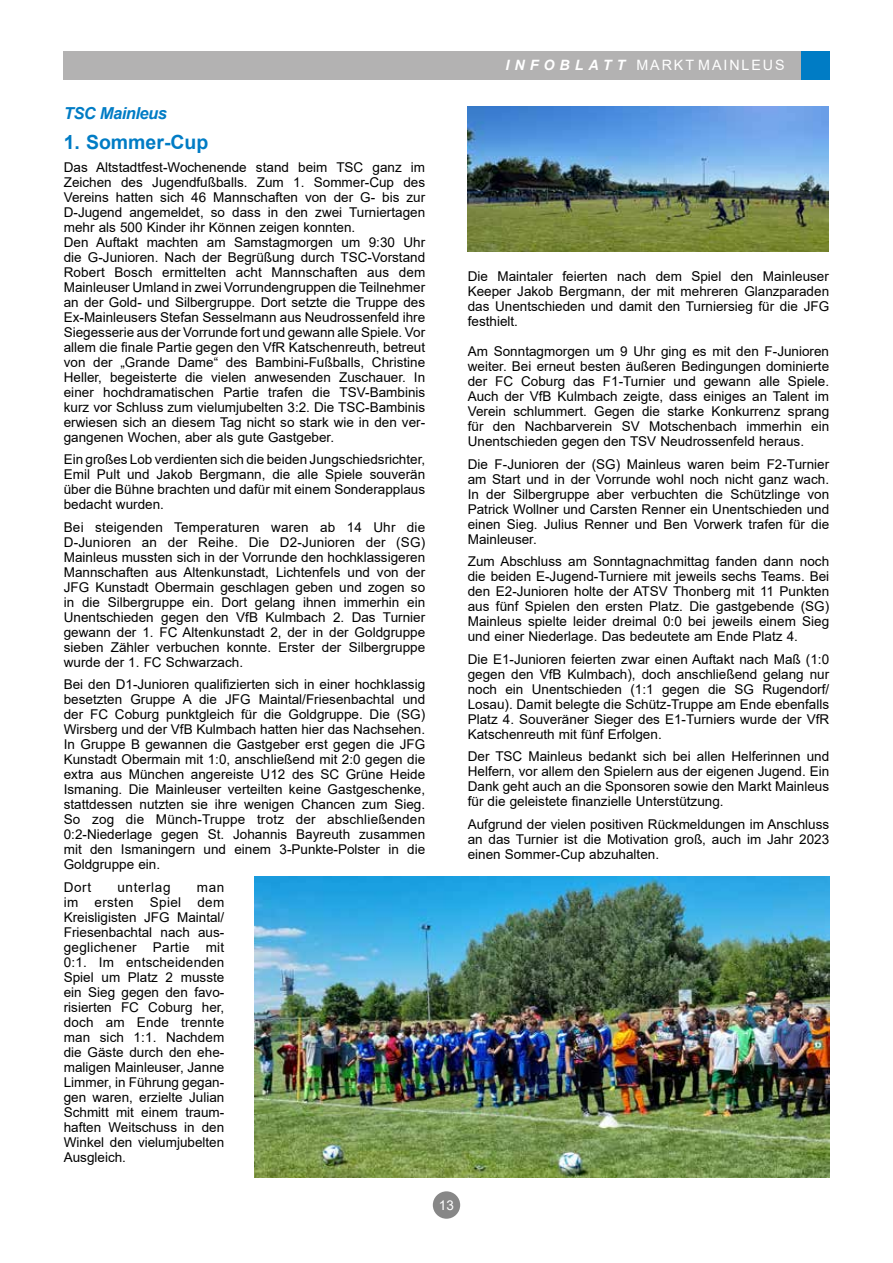
<style>
.page{position:relative;width:893px;height:1263px;background:#fff}
.page>*{position:absolute;margin:0;border:0;box-sizing:border-box;transform-origin:0 0}
.t1{font:700 19.5px "Arial";color:#007cc5}
.t2{font:italic 700 16.5px "Arial";letter-spacing:-.03em;color:#007cc5}
.t3{font:14.25px "Arial";letter-spacing:.135em;color:#fff}
.t4{font:13.5px/15px "Arial";color:#000;text-align:justify}
.t5{font:13.5px "Arial";letter-spacing:.045em;color:#000}
.t6{font:13.5px "Arial";color:#fff}
.s1{font-weight:700;font-style:italic}
</style>
<div class="page">
<div style="left:64px;top:51px;width:765px;height:28px;background:#b3b2b2"></div>
<div style="left:801px;top:51px;width:28px;height:28px;background:#007cc5"></div>
<div style="left:433px;top:1191px;width:27px;height:28px;background:#878787;border-radius:50%"></div>
<img style="left:467px;top:106px;width:362px;height:146px">
<img style="left:254px;top:876px;width:575px;height:302px">
<p class="t2" style="left:64px;top:103px;width:105px">TSC Mainleus</p>
<h1 class="t1" style="left:64px;top:129px;width:146px">1. Sommer-Cup</h1>
<p class="t4" style="left:64px;top:159px;width:363px;text-align:left">Das Altstadtfest-Wochenende stand beim TSC ganz im Zeichen des Jugendfußballs. Zum 1. Sommer-Cup des Vereins hatten sich 46 Mannschaften von der G- bis zur D-Jugend angemeldet, so dass in den zwei Turniertagen mehr als 500 Kinder ihr Können zeigen konnten.<br>Den Auftakt machten am Samstagmorgen um 9:30 Uhr die G-Junioren. Nach der Begrüßung durch TSC-Vorstand Robert Bosch ermittelten acht Mannschaften aus dem Mainleuser Umland in zwei Vorrundengruppen die Teilnehmer an der Gold- und Silbergruppe. Dort setzte die Truppe des Ex-Mainleusers Stefan Sesselmann aus Neudrossenfeld ihre Siegesserie aus der Vorrunde fort und gewann alle Spiele. Vor allem die finale Partie gegen den VfR Katschenreuth, betreut von der „Grande Dame“ des Bambini-Fußballs, Christine Heller, begeisterte die vielen anwesenden Zuschauer. In einer hochdramatischen Partie trafen die TSV-Bambinis kurz vor Schluss zum vielumjubelten 3:2. Die TSC-Bambinis erwiesen sich an diesem Tag nicht so stark wie in den ver&shy;gangenen Wochen, aber als gute Gastgeber.</p>
<p class="t4" style="left:64px;top:452px;width:363px">Ein großes Lob verdienten sich die beiden Jungschiedsrichter, Emil Pult und Jakob Bergmann, die alle Spiele souverän über die Bühne brachten und dafür mit einem Sonderapplaus bedacht wurden.</p>
<p class="t4" style="left:64px;top:519px;width:363px">Bei steigenden Temperaturen waren ab 14 Uhr die D-Junioren an der Reihe. Die D2-Junioren der (SG)<br>Mainleus mussten sich in der Vorrunde den hochklassigeren Mannschaften aus Altenkunstadt, Lichtenfels und von der JFG Kunstadt Obermain geschlagen geben und zogen so in die Silbergruppe ein. Dort gelang ihnen immerhin ein Unentschieden gegen den VfB Kulmbach 2. Das Turnier gewann der 1. FC Altenkunstadt 2, der in der Goldgruppe sieben Zähler verbuchen konnte. Erster der Silbergruppe wurde der 1. FC Schwarzach.</p>
<p class="t4" style="left:64px;top:677px;width:363px">Bei den D1-Junioren qualifizierten sich in einer hochklassig besetzten Gruppe A die JFG Maintal/Friesenbachtal und der FC Coburg punktgleich für die Goldgruppe. Die (SG)<br>Wirsberg und der VfB Kulmbach hatten hier das Nachsehen.<br>In Gruppe B gewannen die Gastgeber erst gegen die JFG Kunstadt Obermain mit 1:0, anschließend mit 2:0 gegen die extra aus München angereiste U12 des SC Grüne Heide Ismaning. Die Mainleuser verteilten keine Gastgeschenke, stattdessen nutzten sie ihre wenigen Chancen zum Sieg.<br>So zog die Münch-Truppe trotz der abschließenden 0:2-Niederlage gegen St. Johannis Bayreuth zusammen mit den Ismaningern und einem 3-Punkte-Polster in die Goldgruppe ein.</p>
<p class="t4" style="left:64px;top:879px;width:29px">Dort</p>
<p class="t5" style="left:117px;top:878px;width:55px">unterlag</p>
<p class="t4" style="left:64px;top:879px;width:162px;text-indent:133px">man im ersten Spiel dem Kreisligisten JFG Maintal/ Friesenbachtal nach aus&shy;geglichener Partie mit 0:1. Im entscheidenden Spiel um Platz 2 musste ein Sieg gegen den favo&shy;risierten FC Coburg her, doch am Ende trennte man sich 1:1. Nachdem die Gäste durch den ehe&shy;maligen Mainleuser, Janne Limmer, in Führung gegan&shy;gen waren, erzielte Julian Schmitt mit einem traum&shy;haften Weitschuss in den Winkel den vielumjubelten Ausgleich.</p>
<p class="t3" style="left:506px;top:55px;width:281px"><span class="s1">I N F O B L AT T</span> MARKT MAINLEUS</p>
<p class="t4" style="left:468px;top:269px;width:363px">Die Maintaler feierten nach dem Spiel den Mainleuser Keeper Jakob Bergmann, der mit mehreren Glanzparaden das Unentschieden und damit den Turniersieg für die JFG festhielt.</p>
<p class="t4" style="left:468px;top:344px;width:363px">Am Sonntagmorgen um 9 Uhr ging es mit den F-Junioren weiter. Bei erneut besten äußeren Bedingungen dominierte der FC Coburg das F1-Turnier und gewann alle Spiele.<br>Auch der VfB Kulmbach zeigte, dass einiges an Talent im Verein schlummert. Gegen die starke Konkurrenz sprang für den Nachbarverein SV Motschenbach immerhin ein Unentschieden gegen den TSV Neudrossenfeld heraus.</p>
<p class="t4" style="left:468px;top:456px;width:363px">Die F-Junioren der (SG) Mainleus waren beim F2-Turnier am Start und in der Vorrunde wohl noch nicht ganz wach.<br>In der Silbergruppe aber verbuchten die Schützlinge von Patrick Wollner und Carsten Renner ein Unentschieden und einen Sieg. Julius Renner und Ben Vorwerk trafen für die Mainleuser.</p>
<p class="t4" style="left:468px;top:554px;width:363px">Zum Abschluss am Sonntagnachmittag fanden dann noch die beiden E-Jugend-Turniere mit jeweils sechs Teams. Bei den E2-Junioren holte der ATSV Thonberg mit 11 Punkten aus fünf Spielen den ersten Platz. Die gastgebende (SG)<br>Mainleus spielte leider dreimal 0:0 bei jeweils einem Sieg und einer Niederlage. Das bedeutete am Ende Platz 4.</p>
<p class="t4" style="left:468px;top:651px;width:363px">Die E1-Junioren feierten zwar einen Auftakt nach Maß (1:0 gegen den VfB Kulmbach), doch anschließend gelang nur noch ein Unentschieden (1:1 gegen die SG Rugendorf/ Losau). Damit belegte die Schütz-Truppe am Ende ebenfalls Platz 4. Souveräner Sieger des E1-Turniers wurde der VfR Katschenreuth mit fünf Erfolgen.</p>
<p class="t4" style="left:468px;top:749px;width:363px">Der TSC Mainleus bedankt sich bei allen Helferinnen und Helfern, vor allem den Spielern aus der eigenen Jugend. Ein Dank geht auch an die Sponsoren sowie den Markt Mainleus für die geleistete finanzielle Unterstützung.</p>
<p class="t4" style="left:468px;top:816px;width:363px">Aufgrund der vielen positiven Rückmeldungen im Anschluss an das Turnier ist die Motivation groß, auch im Jahr 2023 einen Sommer-Cup abzuhalten.</p>
<p class="t6" style="left:439px;top:1195px;width:17px">13</p>
</div>
